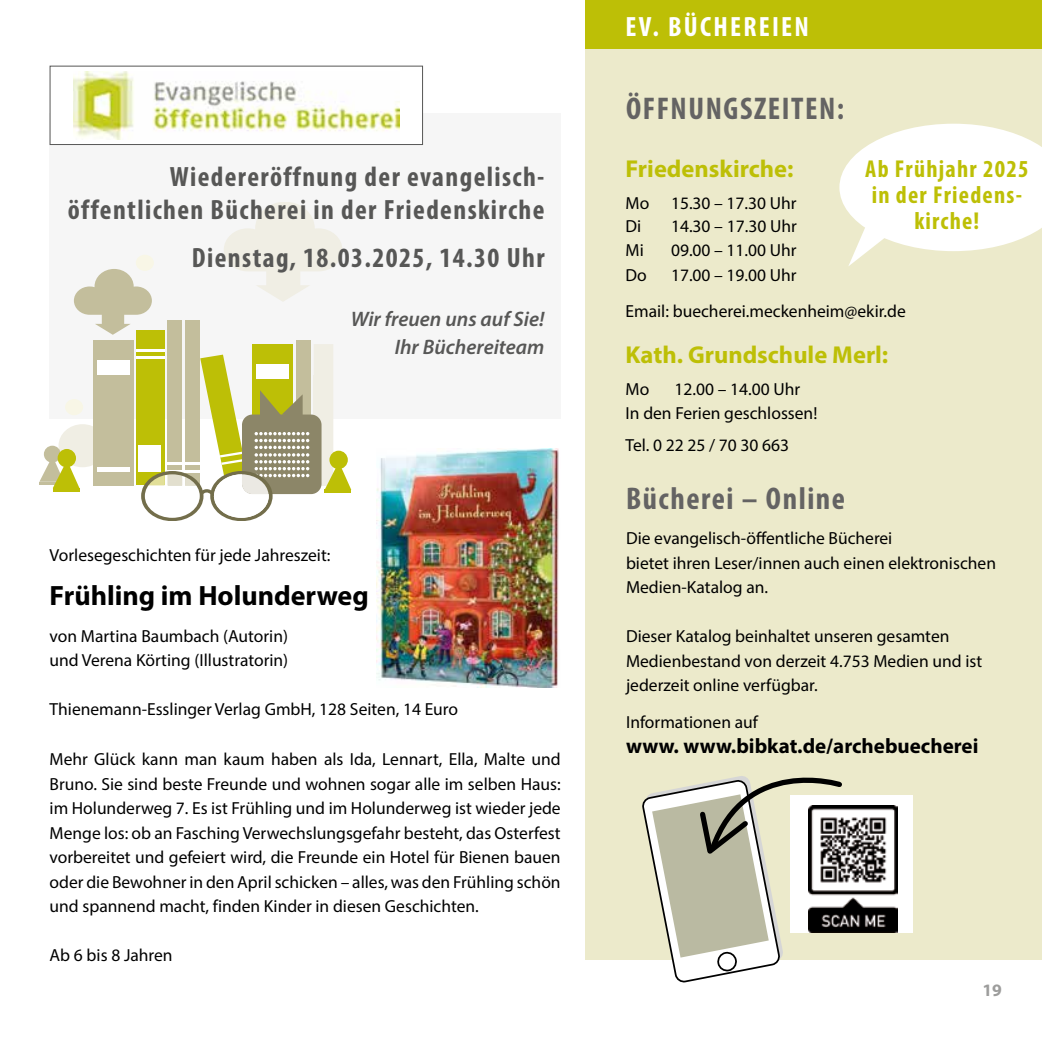
<style>
.page{position:relative;width:1042px;height:1042px;background:#fff}
.page>*{position:absolute;margin:0;border:0;box-sizing:border-box;transform-origin:0 0}
.t1{font:700 condensed 31.5px "Myriad Pro";letter-spacing:.05em;color:#646363}
.t2{font:700 condensed 28px/33.6px "Myriad Pro";letter-spacing:.05em;color:#575756;text-align:right}
.t3{font:700 28px "Myriad Pro";color:#000}
.t4{font:700 condensed 28px "Myriad Pro";letter-spacing:.08em;color:#fff}
.t5{font:700 24.5px "Myriad Pro";color:#bdbf06}
.t6{font:700 condensed 24.5px/26.2px "Myriad Pro";letter-spacing:.05em;color:#bdbf06;text-align:center}
.t7{font:italic 600 21px/28px "Myriad Pro";color:#575756;text-align:right}
.t8{font:700 21px "Myriad Pro";color:#000}
.t9{font:17.5px/24.5px "Myriad Pro";color:#000}
.t10{font:700 17.5px "Myriad Pro";color:#9d9d9c}
</style>
<div class="page">
<div style="left:585px;top:47px;width:457px;height:913px;background:#eceacb"></div>
<div style="left:791px;top:795px;width:122px;height:138px;background:#fff"></div>
<div style="left:50px;top:114px;width:511px;height:305px;background:#f6f6f6"></div>
<div style="left:585px;top:0;width:457px;height:48px;background:#bdbf06"></div>
<svg style="left:839px;top:124px;width:203px;height:142px"></svg>
<img style="left:376px;top:448px;width:183px;height:239px">
<div style="left:297px;top:340px;width:14px;height:145px;background:#c3be9c"></div>
<div style="left:59px;top:424px;width:48px;height:43px;background:#f0eee4;border-radius:50%"></div>
<div style="left:93px;top:340px;width:41px;height:145px;background:#c3be9c"></div>
<div style="left:97px;top:360px;width:32px;height:15px;background:#fff"></div>
<div style="left:97px;top:467px;width:32px;height:5px;background:#fff"></div>
<div style="left:65px;top:399px;width:18px;height:16px;background:#f8f6e6;border-radius:50%"></div>
<div style="left:136px;top:330px;width:29px;height:155px;background:#bdbf06"></div>
<div style="left:139px;top:446px;width:22px;height:26px;background:#fff"></div>
<hr style="left:136px;top:349px;width:29px;height:2px;background:#fff">
<hr style="left:136px;top:356px;width:29px;height:3px;background:#fff">
<svg style="left:74px;top:269px;width:78px;height:66px"></svg>
<svg style="left:224px;top:202px;width:118px;height:100px"></svg>
<div style="left:168px;top:320px;width:14px;height:165px;background:#c3be9c"></div>
<div style="left:185px;top:320px;width:14px;height:165px;background:#c3be9c"></div>
<div style="left:136px;top:255px;width:18px;height:16px;background:#f8f6e6;border-radius:50%"></div>
<svg style="left:141px;top:344px;width:210px;height:177px"></svg>
<hr style="left:324px;top:490px;width:27px;height:3px;background:#bdbf06">
<svg style="left:39px;top:446px;width:40px;height:42px"></svg>
<hr style="left:53px;top:488px;width:26px;height:3px;background:#bdbf06">
<svg style="left:642px;top:776px;width:200px;height:207px"></svg>
<div style="left:50px;top:66px;width:372px;height:78px;background:#fff"></div>
<img style="left:73px;top:72px;width:326px;height:68px">
<div style="left:50px;top:66px;width:373px;height:79px;border:1px solid #575756"></div>
<img style="left:809px;top:805px;width:88px;height:128px">
<h2 class="t2" style="left:68px;top:159px;width:478px">Wiedereröffnung der evangelisch&shy;öffentlichen Bücherei in der Friedenskirche</h2>
<h2 class="t2" style="left:192px;top:240px;width:354px">Dienstag, 18.03.2025, 14.30 Uhr</h2>
<p class="t7" style="left:351px;top:305px;width:195px">Wir freuen uns auf Sie!<br>Ihr Büchereiteam</p>
<p class="t9" style="left:50px;top:543px;width:282px">Vorlesegeschichten für jede Jahreszeit:</p>
<h2 class="t3" style="left:50px;top:577px;width:321px">Frühling im Holunderweg</h2>
<p class="t9" style="left:50px;top:623px;width:240px">von Martina Baumbach (Autorin) und Verena Körting (Illustratorin)</p>
<p class="t9" style="left:50px;top:697px;width:410px">Thienemann-Esslinger Verlag GmbH, 128 Seiten, 14 Euro</p>
<p class="t9" style="left:50px;top:747px;width:513px;text-align:justify">Mehr Glück kann man kaum haben als Ida, Lennart, Ella, Malte und Bruno. Sie sind beste Freunde und wohnen sogar alle im selben Haus: im Holunderweg 7. Es ist Frühling und im Holunderweg ist wieder jede Menge los: ob an Fasching Verwechslungsgefahr besteht, das Osterfest vorbereitet und gefeiert wird, die Freunde ein Hotel für Bienen bauen oder die Bewohner in den April schicken – alles, was den Frühling schön und spannend macht, finden Kinder in diesen Geschichten.</p>
<p class="t9" style="left:50px;top:943px;width:125px">Ab 6 bis 8 Jahren</p>
<h2 class="t4" style="left:625px;top:9px;width:185px">EV. BÜCHEREIEN</h2>
<h1 class="t1" style="left:626px;top:89px;width:220px">ÖFFNUNGSZEITEN:</h1>
<h3 class="t5" style="left:625px;top:153px;width:169px">Friedenskirche:</h3>
<p class="t9" style="left:625px;top:191px;width:173px;line-height:22.8px">Mo 15.30 – 17.30 Uhr<br>Di</p>
<p class="t9" style="left:671px;top:213px;width:127px">14.30 – 17.30 Uhr</p>
<h3 class="t6" style="left:865px;top:155px;width:165px">Ab Frühjahr 2025 in der Friedens&shy;kirche!</h3>
<p class="t9" style="left:625px;top:238px;width:20px">Mi</p>
<p class="t9" style="left:671px;top:238px;width:127px">09.00 – 11.00 Uhr</p>
<p class="t9" style="left:625px;top:262px;width:23px">Do</p>
<p class="t9" style="left:625px;top:256px;width:282px;line-height:36.8px;text-indent:46px">17.00 – 19.00 Uhr<br>Email: buecherei.meckenheim@ekir.de</p>
<h3 class="t5" style="left:625px;top:339px;width:264px">Kath. Grundschule Merl:</h3>
<p class="t9" style="left:625px;top:376px;width:25px">Mo</p>
<p class="t9" style="left:625px;top:376px;width:193px;text-indent:49px">12.00 – 14.00 Uhr<br>In den Ferien geschlossen!</p>
<p class="t9" style="left:625px;top:432px;width:165px">Tel. 0 22 25 / 70 30 663</p>
<h1 class="t1" style="left:626px;top:479px;width:221px">Bücherei – Online</h1>
<p class="t9" style="left:626px;top:526px;width:371px">Die evangelisch-öffentliche Bücherei<br>bietet ihren Leser/innen auch einen elektronischen<br>Medien-Katalog an.</p>
<p class="t9" style="left:626px;top:624px;width:358px">Dieser Katalog beinhaltet unseren gesamten<br>Medienbestand von derzeit 4.753 Medien und ist jederzeit online verfügbar.</p>
<p class="t9" style="left:626px;top:710px;width:133px">Informationen auf</p>
<p class="t8" style="left:626px;top:732px;width:354px">www. www.bibkat.de/archebuecherei</p>
<p class="t10" style="left:982px;top:978px;width:21px">19</p>
</div>
